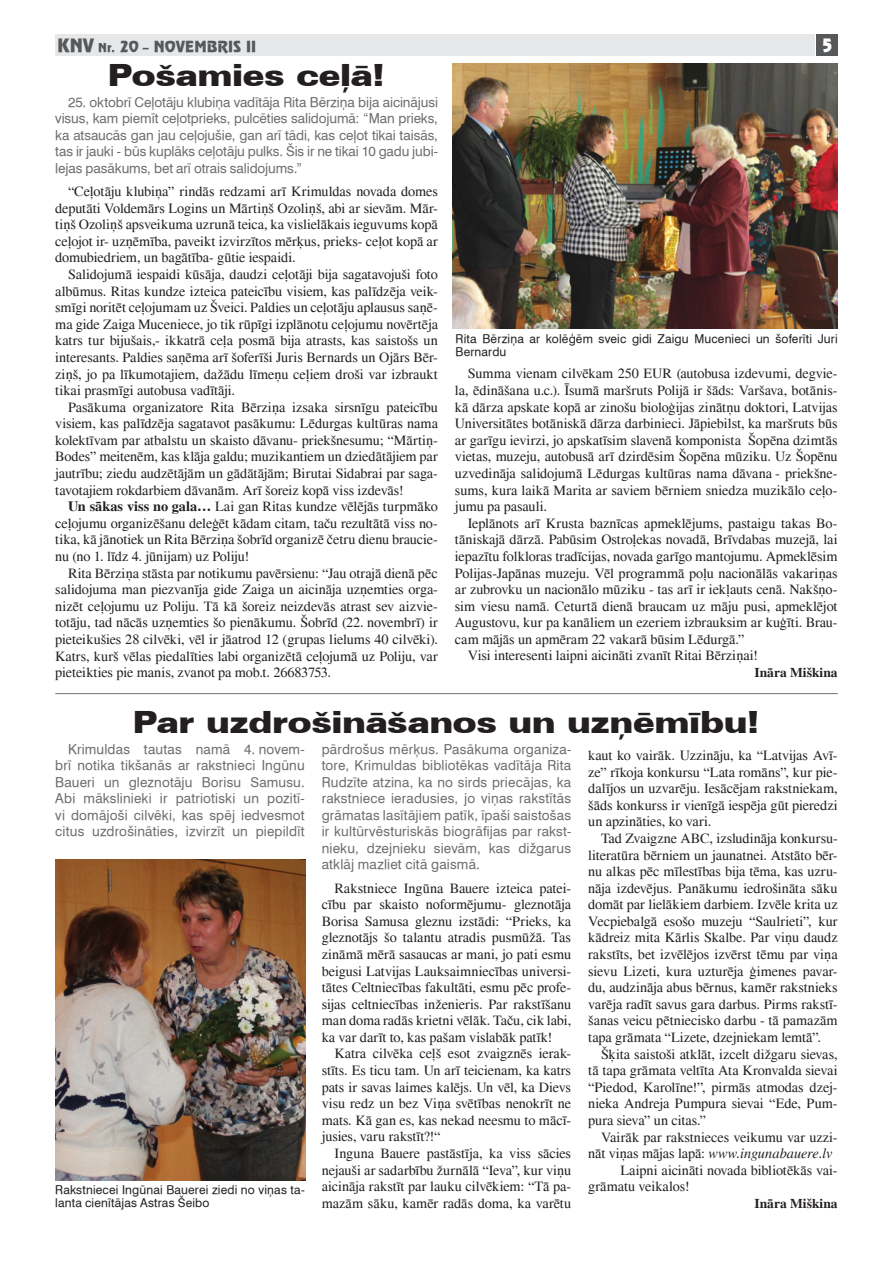
<style>
.page{position:relative;width:893px;height:1263px;background:#fff}
.page>*{position:absolute;margin:0;border:0;box-sizing:border-box;transform-origin:0 0}
.t1{font:900 expanded 30px "Zurich TL";color:#231f20}
.t2{font:18px "Revue TL";color:#fff}
.t3{font:15px "Revue TL";letter-spacing:.005em;color:#57585a}
.t4{font:14.25px/16.6px "Times";letter-spacing:-.005em;color:#231f20;text-align:justify}
.t5{font:italic 14.25px "Times";color:#231f20}
.t6{font:13.5px/16.5px "Swiss 721 TL";letter-spacing:.01em;color:#6c6d70;text-align:justify}
.t7{font:700 13.5px "Times";letter-spacing:.005em;color:#231f20}
.t8{font:12px/12.8px "Swiss 721 TL";letter-spacing:.015em;color:#231f20}
.s1{font-size:18px}
.s2{font-size:12px}
.s3{font-weight:700}
.s4{font-style:normal}
</style>
<div class="page">
<div style="left:55px;top:34px;width:759px;height:22px;background:#e6e7e9"></div>
<div style="left:816px;top:34px;width:22px;height:22px;background:#57585a"></div>
<img style="left:453px;top:63px;width:385px;height:263px">
<img style="left:55px;top:859px;width:251px;height:319px">
<hr style="left:55px;top:693px;width:783px;height:1px;background:#808285">
<p class="t3" style="left:57px;top:37px;width:200px"><span class="s1">KNV</span> <span class="s2">Nr.</span> 20 <span class="s2">–</span> NOVEMBRIS II</p>
<p class="t2" style="left:821px;top:34px;width:14px">5</p>
<h1 class="t1" style="left:108px;top:58px;width:278px">Pošamies ceļā!</h1>
<p class="t6" style="left:55px;top:93px;width:384px;text-indent:13px">25. oktobrī Ceļotāju klubiņa vadītāja Rita Bērziņa bija aicinājusi visus, kam piemīt ceļotprieks, pulcēties salidojumā: “Man prieks, ka atsaucās gan jau ceļojušie, gan arī tādi, kas ceļot tikai taisās, tas ir jauki - būs kuplāks ceļotāju pulks. Šis ir ne tikai 10 gadu jubi&shy;lejas pasākums, bet arī otrais salidojums.”</p>
<p class="t4" style="left:55px;top:183px;width:384px;text-indent:13px">“Ceļotāju klubiņa” rindās redzami arī Krimuldas novada domes deputāti Voldemārs Logins un Mārtiņš Ozoliņš, abi ar sievām. Mār&shy;tiņš Ozoliņš apsveikuma uzrunā teica, ka vislielākais ieguvums kopā ceļojot ir- uzņēmība, paveikt izvirzītos mērķus, prieks- ceļot kopā ar domubiedriem, un bagātība- gūtie iespaidi.</p>
<p class="t4" style="left:55px;top:266px;width:384px;text-indent:13px">Salidojumā iespaidi kūsāja, daudzi ceļotāji bija sagatavojuši foto albūmus. Ritas kundze izteica pateicību visiem, kas palīdzēja veik&shy;smīgi noritēt ceļojumam uz Šveici. Paldies un ceļotāju aplausus saņē&shy;ma gide Zaiga Muceniece, jo tik rūpīgi izplānotu ceļojumu novērtēja katrs tur bijušais,- ikkatrā ceļa posmā bija atrasts, kas saistošs un interesants. Paldies saņēma arī šoferīši Juris Bernards un Ojārs Bēr&shy;ziņš, jo pa līkumotajiem, dažādu līmeņu ceļiem droši var izbraukt tikai prasmīgi autobusa vadītāji.</p>
<p class="t4" style="left:55px;top:399px;width:384px;text-indent:13px">Pasākuma organizatore Rita Bērziņa izsaka sirsnīgu pateicību visiem, kas palīdzēja sagatavot pasākumu: Lēdurgas kultūras nama kolektīvam par atbalstu un skaisto dāvanu- priekšnesumu; “Mārtiņ-Bodes” meitenēm, kas klāja galdu; muzikantiem un dziedātājiem par jautrību; ziedu audzētājām un gādātājām; Birutai Sidabrai par saga&shy;tavotajiem rokdarbiem dāvanām. Arī šoreiz kopā viss izdevās!</p>
<p class="t4" style="left:55px;top:498px;width:384px;text-indent:13px"><span class="s3">Un sākas viss no gala…</span> Lai gan Ritas kundze vēlējās turpmāko ceļojumu organizēšanu deleģēt kādam citam, taču rezultātā viss no&shy;tika, kā jānotiek un Rita Bērziņa šobrīd organizē četru dienu braucie&shy;nu (no 1. līdz 4. jūnijam) uz Poliju!</p>
<p class="t4" style="left:55px;top:565px;width:384px;text-indent:13px">Rita Bērziņa stāsta par notikumu pavērsienu: “Jau otrajā dienā pēc salidojuma man piezvanīja gide Zaiga un aicināja uzņemties orga&shy;nizēt ceļojumu uz Poliju. Tā kā šoreiz neizdevās atrast sev aizvie&shy;totāju, tad nācās uzņemties šo pienākumu. Šobrīd (22. novembrī) ir pieteikušies 28 cilvēki, vēl ir jāatrod 12 (grupas lielums 40 cilvēki).<br>Katrs, kurš vēlas piedalīties labi organizētā ceļojumā uz Poliju, var pieteikties pie manis, zvanot pa mob.t. 26683753.</p>
<p class="t8" style="left:456px;top:332px;width:384px">Rita Bērziņa ar kolēģēm sveic gidi Zaigu Mucenieci un šoferīti Juri<br>Bernardu</p>
<p class="t4" style="left:455px;top:365px;width:384px;text-indent:13px">Summa vienam cilvēkam 250 EUR (autobusa izdevumi, degvie&shy;la, ēdināšana u.c.). Īsumā maršruts Polijā ir šāds: Varšava, botānis&shy;kā dārza apskate kopā ar zinošu bioloģijas zinātņu doktori, Latvijas Universitātes botāniskā dārza darbinieci. Jāpiebilst, ka maršruts būs ar garīgu ievirzi, jo apskatīsim slavenā komponista Šopēna dzimtās vietas, muzeju, autobusā arī dzirdēsim Šopēna mūziku. Uz Šopēnu uzvedināja salidojumā Lēdurgas kultūras nama dāvana - priekšne&shy;sums, kura laikā Marita ar saviem bērniem sniedza muzikālo ceļo&shy;jumu pa pasauli.</p>
<p class="t4" style="left:468px;top:515px;width:371px">Ieplānots arī Krusta baznīcas apmeklējums, pastaigu takas Bo-</p>
<p class="t4" style="left:455px;top:531px;width:384px">tāniskajā dārzā. Pabūsim Ostroļekas novadā, Brīvdabas muzejā, lai</p>
<p class="t4" style="left:455px;top:548px;width:384px">iepazītu folkloras tradīcijas, novada garīgo mantojumu. Apmeklēsim</p>
<p class="t4" style="left:455px;top:565px;width:384px">Polijas-Japānas muzeju. Vēl programmā poļu nacionālās vakariņas</p>
<p class="t4" style="left:455px;top:581px;width:384px">ar zubrovku un nacionālo mūziku - tas arī ir iekļauts cenā. Nakšņo-</p>
<p class="t4" style="left:455px;top:598px;width:384px">sim viesu namā. Ceturtā dienā braucam uz māju pusi, apmeklējot</p>
<p class="t4" style="left:455px;top:614px;width:384px">Augustovu, kur pa kanāliem un ezeriem izbrauksim ar kuģīti. Brau-</p>
<p class="t4" style="left:455px;top:631px;width:291px">cam mājās un apmēram 22 vakarā būsim Lēdurgā.”</p>
<p class="t4" style="left:468px;top:647px;width:292px">Visi interesenti laipni aicināti zvanīt Ritai Bērziņai!</p>
<p class="t7" style="left:754px;top:664px;width:85px">Ināra Miškina</p>
<h1 class="t1" style="left:133px;top:704px;width:628px">Par uzdrošināšanos un uzņēmību!</h1>
<p class="t6" style="left:322px;top:740px;width:251px">pārdrošus mērķus. Pasākuma organiza&shy;tore, Krimuldas bibliotēkas vadītāja Rita Rudzīte atzina, ka no sirds priecājas, ka rakstniece ieradusies, jo viņas rakstītās grāmatas lasītājiem patīk, īpaši saistošas ir kultūrvēsturiskās biogrāfijas par rakst&shy;nieku, dzejnieku sievām, kas dižgarus atklāj mazliet citā gaismā.</p>
<p class="t4" style="left:322px;top:880px;width:251px;text-indent:13px">Rakstniece Ingūna Bauere izteica patei&shy;cību par skaisto noformējumu- gleznotāja Borisa Samusa gleznu izstādi: “Prieks, ka gleznotājs šo talantu atradis pusmūžā. Tas zināmā mērā sasaucas ar mani, jo pati esmu beigusi Latvijas Lauksaimniecības universi&shy;tātes Celtniecības fakultāti, esmu pēc profe&shy;sijas celtniecības inženieris. Par rakstīšanu man doma radās krietni vēlāk. Taču, cik labi, ka var darīt to, kas pašam vislabāk patīk!</p>
<p class="t4" style="left:322px;top:1045px;width:251px;text-indent:13px">Katra cilvēka ceļš esot zvaigznēs ierak&shy;stīts. Es ticu tam. Un arī teicienam, ka katrs pats ir savas laimes kalējs. Un vēl, ka Dievs visu redz un bez Viņa svētības nenokrīt ne mats. Kā gan es, kas nekad neesmu to mācī&shy;jusies, varu rakstīt?!“</p>
<p class="t4" style="left:322px;top:1145px;width:251px;text-indent:13px">Inguna Bauere pastāstīja, ka viss sācies nejauši ar sadarbību žurnālā “Ieva”, kur viņu aicināja rakstīt par lauku cilvēkiem: “Tā pa&shy;mazām sāku, kamēr radās doma, ka varētu</p>
<p class="t6" style="left:55px;top:740px;width:251px;text-indent:13px">Krimuldas tautas namā 4. novem&shy;brī notika tikšanās ar rakstnieci Ingūnu Baueri un gleznotāju Borisu Samusu.<br>Abi mākslinieki ir patriotiski un pozitī&shy;vi domājoši cilvēki, kas spēj iedvesmot citus uzdrošināties, izvirzīt un piepildīt</p>
<p class="t4" style="left:588px;top:747px;width:251px">kaut ko vairāk. Uzzināju, ka “Latvijas Avī&shy;ze” rīkoja konkursu “Lata romāns”, kur pie&shy;dalījos un uzvarēju. Iesācējam rakstniekam, šāds konkurss ir vienīgā iespēja gūt pieredzi un apzināties, ko vari.</p>
<p class="t4" style="left:588px;top:830px;width:251px;text-indent:13px">Tad Zvaigzne ABC, izsludināja konkursu&shy;literatūra bērniem un jaunatnei. Atstāto bēr&shy;nu alkas pēc mīlestības bija tēma, kas uzru&shy;nāja izdevējus. Panākumu iedrošināta sāku domāt par lielākiem darbiem. Izvēle krita uz Vecpiebalgā esošo muzeju “Saulrieti”, kur kādreiz mita Kārlis Skalbe. Par viņu daudz rakstīts, bet izvēlējos izvērst tēmu par viņa sievu Lizeti, kura uzturēja ģimenes pavar&shy;du, audzināja abus bērnus, kamēr rakstnieks varēja radīt savus gara darbus. Pirms rakstī&shy;šanas veicu pētniecisko darbu - tā pamazām tapa grāmata “Lizete, dzejniekam lemtā”.</p>
<p class="t4" style="left:588px;top:1046px;width:251px;text-indent:13px">Šķita saistoši atklāt, izcelt dižgaru sievas, tā tapa grāmata veltīta Ata Kronvalda sievai “Piedod, Karolīne!”, pirmās atmodas dzej&shy;nieka Andreja Pumpura sievai “Ede, Pum&shy;pura sieva” un citas.”</p>
<p class="t4" style="left:601px;top:1128px;width:238px">Vairāk par rakstnieces veikumu var uzzi-</p>
<p class="t5" style="left:588px;top:1145px;width:246px"><span class="s4">nāt viņas mājas lapā:</span> www.ingunabauere.lv</p>
<p class="t4" style="left:621px;top:1162px;width:219px">Laipni aicināti novada bibliotēkās vai-</p>
<p class="t4" style="left:588px;top:1178px;width:103px">grāmatu veikalos!</p>
<p class="t7" style="left:754px;top:1195px;width:85px">Ināra Miškina</p>
<p class="t8" style="left:55px;top:1183px;width:251px">Rakstniecei Ingūnai Bauerei ziedi no viņas ta&shy;lanta cienītājas Astras Šeibo</p>
</div>
